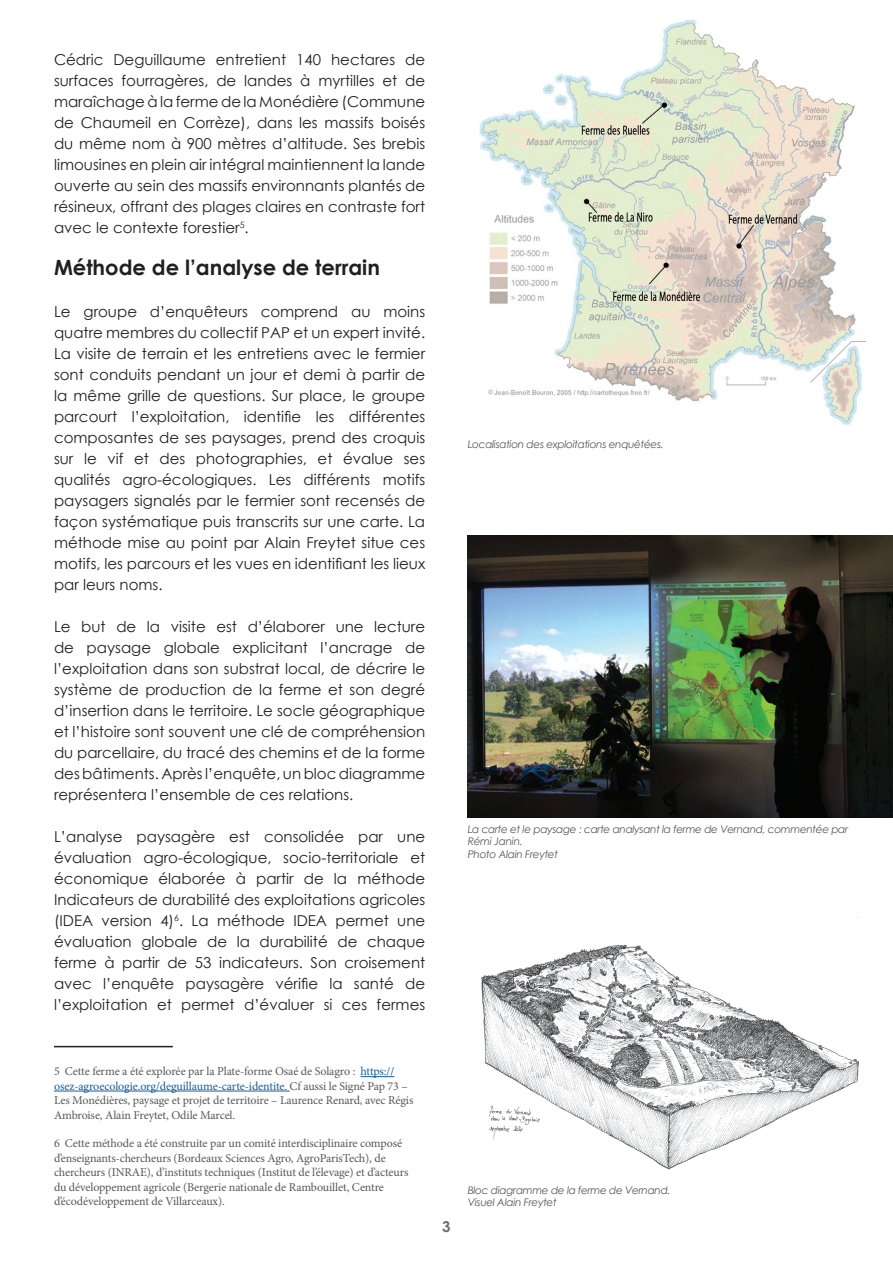
<style>
.page{position:relative;width:893px;height:1263px;background:#fff}
.page>*{position:absolute;margin:0;border:0;box-sizing:border-box;transform-origin:0 0}
.t1{font:700 21px "Century Gothic";color:#231f20}
.t2{font:15px/21px "Century Gothic";color:#231f20;text-align:justify}
.t3{font:700 15px "Century Gothic";color:#6c6d70}
.t4{font:12px/14.4px "Minion Pro";letter-spacing:-.01em;color:#57585a}
.t5{font:italic 10.5px/12.6px "Century Gothic";letter-spacing:-.03em;color:#57585a}
.s1{color:#175d9e}
</style>
<div class="page">
<img style="left:468px;top:536px;width:425px;height:281px">
<img style="left:479px;top:19px;width:386px;height:406px">
<hr style="left:54px;top:1046px;width:119px;height:1px;background:#231f20">
<hr style="left:361px;top:1076px;width:33px;height:1px;background:#175d9e">
<hr style="left:54px;top:1091px;width:236px;height:1px;background:#175d9e">
<img style="left:480px;top:917px;width:379px;height:253px">
<p class="t2" style="left:54px;top:49px;width:373px">Cédric Deguillaume entretient 140 hectares de surfaces fourragères, de landes à myrtilles et de maraîchage à la ferme de la Monédière (Commune de Chaumeil en Corrèze), dans les massifs boisés du même nom à 900 mètres d’altitude. Ses brebis limousines en plein air intégral maintiennent la lande ouverte au sein des massifs environnants plantés de résineux, offrant des plages claires en contraste fort avec le contexte forestier<sup>5</sup>.</p>
<h1 class="t1" style="left:54px;top:252px;width:327px">Méthode de l’analyse de terrain</h1>
<p class="t2" style="left:54px;top:301px;width:373px">Le groupe d’enquêteurs comprend au moins quatre membres du collectif PAP et un expert invité.<br>La visite de terrain et les entretiens avec le fermier sont conduits pendant un jour et demi à partir de la même grille de questions. Sur place, le groupe parcourt l’exploitation, identifie les différentes composantes de ses paysages, prend des croquis sur le vif et des photographies, et évalue ses qualités agro-écologiques. Les différents motifs paysagers signalés par le fermier sont recensés de façon systématique puis transcrits sur une carte. La méthode mise au point par Alain Freytet situe ces motifs, les parcours et les vues en identifiant les lieux par leurs noms.</p>
<p class="t2" style="left:54px;top:616px;width:373px">Le but de la visite est d’élaborer une lecture de paysage globale explicitant l’ancrage de l’exploitation dans son substrat local, de décrire le système de production de la ferme et son degré d’insertion dans le territoire. Le socle géographique et l’histoire sont souvent une clé de compréhension du parcellaire, du tracé des chemins et de la forme des bâtiments. Après l’enquête, un bloc diagramme représentera l’ensemble de ces relations.</p>
<p class="t2" style="left:54px;top:826px;width:373px">L’analyse paysagère est consolidée par une évaluation agro-écologique, socio-territoriale et économique élaborée à partir de la méthode Indicateurs de durabilité des exploitations agricoles (IDEA version 4)<sup>6</sup>. La méthode IDEA permet une évaluation globale de la durabilité de chaque ferme à partir de 53 indicateurs. Son croisement avec l’enquête paysagère vérifie la santé de l’exploitation et permet d’évaluer si ces fermes</p>
<p class="t5" style="left:468px;top:438px;width:197px">Localisation des exploitations enquêtées.</p>
<p class="t5" style="left:468px;top:822px;width:382px">La carte et le paysage : carte analysant la ferme de Vernand, commentée par<br>Rémi Janin.<br>Photo Alain Freytet</p>
<p class="t4" style="left:54px;top:1064px;width:361px">5 Cette ferme a été explorée par la Plate-forme Osaé de Solagro : <span class="s1">https:// osez-agroecologie.org/deguillaume-carte-identite.</span> Cf aussi le Signé Pap 73 – Les Monédières, paysage et projet de territoire – Laurence Renard, avec Régis Ambroise, Alain Freytet, Odile Marcel.</p>
<p class="t4" style="left:54px;top:1136px;width:356px">6 Cette méthode a été construite par un comité interdisciplinaire composé d’enseignants-chercheurs (Bordeaux Sciences Agro, AgroParisTech), de chercheurs (INRAE), d’instituts techniques (Institut de l’élevage) et d’acteurs du développement agricole (Bergerie nationale de Rambouillet, Centre d’écodéveloppement de Villarceaux).</p>
<p class="t3" style="left:442px;top:1215px;width:10px">3</p>
<p class="t5" style="left:468px;top:1183px;width:204px">Bloc diagramme de la ferme de Vernand.<br>Visuel Alain Freytet</p>
</div>
